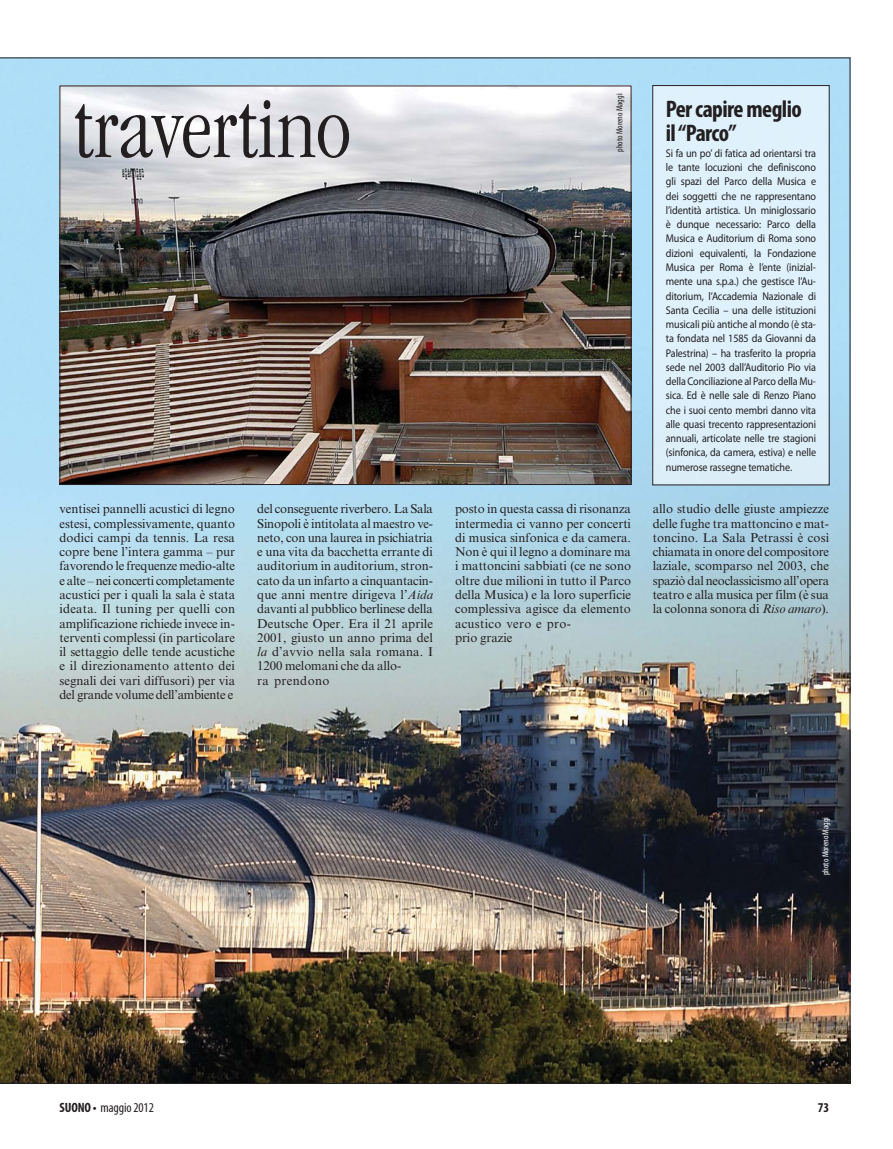
<style>
.page{position:relative;width:893px;height:1149px;background:#fff}
.page>*{position:absolute;margin:0;border:0;box-sizing:border-box;transform-origin:0 0}
.t1{font:300 condensed 90px "ITC Garamond Std";letter-spacing:-.005em;color:#231f20}
.BOX_titolo{font:700 condensed 24px "Myriad Pro";letter-spacing:-.025em;color:#231f20}
.t2{font:condensed 13.5px "Myriad Pro";letter-spacing:-.01em;color:#231f20}
.t3{font:700 condensed 13.5px "Myriad Pro";color:#231f20}
.Testo{font:12.75px/14.2px "Times New Roman MT Std";color:#231f20;text-align:justify}
.BOX_testo{font:11.25px/14.2px "Myriad Pro";letter-spacing:-.01em;color:#231f20;text-align:justify;scale:.9 1}
.Dida{font:condensed 9px "Myriad Pro";color:#fff}
.Dida-2{font:condensed 9px "Myriad Pro";color:#231f20}
.s1{font-style:italic}
.s2{font-weight:700}
</style>
<div class="page">
<img style="left:0;top:57px;width:850px;height:1026px">
<img style="left:62px;top:87px;width:567px;height:395px">
<div style="left:653px;top:85px;width:176px;height:399px;background:#dff1fb"></div>
<div style="left:652px;top:85px;width:178px;height:400px;border:1px solid #231f20"></div>
<p class="Dida-2" style="left:614px;top:152px;width:60px;rotate:-90deg">photo Moreno Maggi</p>
<h1 class="t1" style="left:73px;top:79px;width:279px">travertino</h1>
<p class="BOX_titolo" style="left:666px;top:94px;width:137px">Per capire meglio</p>
<p class="BOX_titolo" style="left:666px;top:118px;width:72px">il “Parco”</p>
<p class="BOX_testo" style="left:666px;top:146px;width:168px">Si fa un po’ di fatica ad orientarsi tra le tante locuzioni che definiscono gli spazi del Parco della Musica e dei soggetti che ne rappresentano l’identità artistica. Un miniglossario è dunque necessario: Parco della Musica e Auditorium di Roma sono dizioni equivalenti, la Fondazione Musica per Roma è l’ente (inizial&shy;mente una s.p.a.) che gestisce l’Au&shy;ditorium, l’Accademia Nazionale di Santa Cecilia – una delle istituzioni musicali più antiche al mondo (è sta&shy;ta fondata nel 1585 da Giovanni da Palestrina) – ha trasferito la propria sede nel 2003 dall’Auditorio Pio via della Conciliazione al Parco della Mu&shy;sica. Ed è nelle sale di Renzo Piano che i suoi cento membri danno vita alle quasi trecento rappresentazioni annuali, articolate nelle tre stagioni (sinfonica, da camera, estiva) e nelle numerose rassegne tematiche.</p>
<p class="Testo" style="left:60px;top:502px;width:177px">ventisei pannelli acustici di legno estesi, complessivamente, quanto dodici campi da tennis. La resa copre bene l’intera gamma – pur favorendo le frequenze medio-alte e alte – nei concerti completamente acustici per i quali la sala è stata ideata. Il tuning per quelli con amplificazione richiede invece in&shy;terventi complessi (in particolare il settaggio delle tende acustiche e il direzionamento attento dei segnali dei vari diffusori) per via del grande volume dell’ambiente e</p>
<p class="Testo" style="left:257px;top:502px;width:177px;text-align:left">del conseguente riverbero. La Sala<br>Sinopoli è intitolata al maestro ve&shy;neto, con una laurea in psichiatria e una vita da bacchetta errante di auditorium in auditorium, stron&shy;cato da un infarto a cinquantacin&shy;que anni mentre dirigeva l’<span class="s1">Aida </span>davanti al pubblico berlinese della<br>Deutsche Oper. Era il 21 aprile<br>2001, giusto un anno prima del <span class="s1">la</span> d’avvio nella sala romana. I<br>1200 melomani che da allo-<br>ra prendono</p>
<p class="Testo" style="left:455px;top:502px;width:178px;text-align:left">posto in questa cassa di risonanza intermedia ci vanno per concerti di musica sinfonica e da camera.<br>Non è qui il legno a dominare ma i mattoncini sabbiati (ce ne sono oltre due milioni in tutto il Parco della Musica) e la loro superficie complessiva agisce da elemento acustico vero e pro-<br>prio grazie</p>
<p class="Testo" style="left:653px;top:502px;width:178px">allo studio delle giuste ampiezze delle fughe tra mattoncino e mat&shy;toncino. La Sala Petrassi è così chiamata in onore del compositore laziale, scomparso nel 2003, che spaziò dal neoclassicismo all’opera teatro e alla musica per film (è sua la colonna sonora di <span class="s1">Riso amaro</span>).</p>
<p class="Dida" style="left:820px;top:874px;width:60px;rotate:-90deg">photo Moreno Maggi</p>
<p class="t2" style="left:60px;top:1099px;width:96px"><span class="s2">SUONO •</span> maggio 2012</p>
<p class="t3" style="left:818px;top:1099px;width:13px">73</p>
</div>
